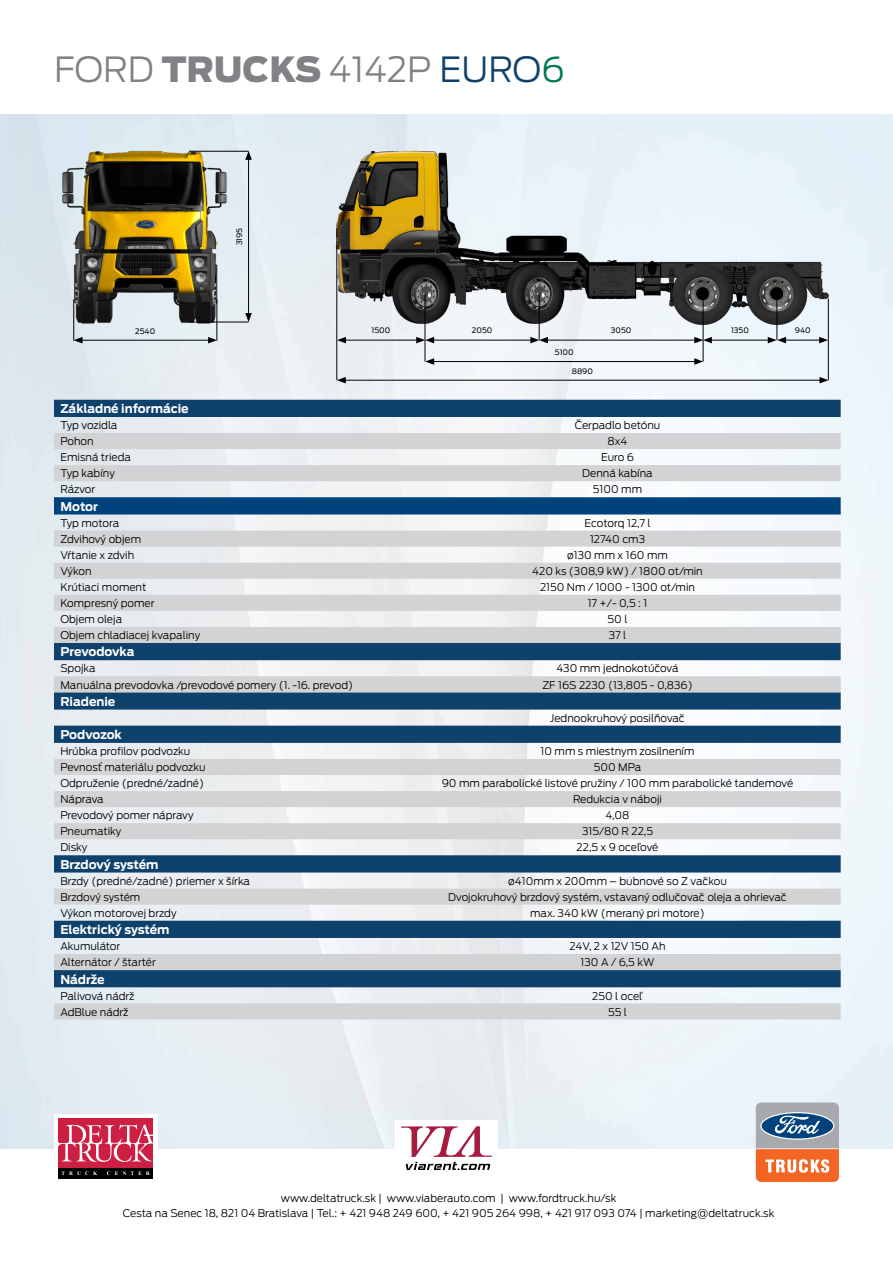
<style>
.page{position:relative;width:893px;height:1263px;background:#fff}
.page>*{position:absolute;margin:0;border:0;box-sizing:border-box;transform-origin:0 0}
.t1{font:300 34.5px "Ford Antenna";color:#808285}
.t2{font:700 12px "Ford Antenna";color:#fff}
.t3{font:300 10.5px/15px "Ford Antenna";color:#000;text-align:center}
.t4{font:300 10.5px "Ford Antenna";letter-spacing:-.02em;color:#000}
.t5{font:7.5px "Ford Antenna";color:#000}
.s1{font-weight:900}
.s2{color:#0e416b}
.s3{color:#007a52}
</style>
<div class="page">
<img style="left:0;top:115px;width:893px;height:1033px">
<svg style="left:54px;top:400px;width:787px;height:33px;fill:#0e416b"></svg>
<svg style="left:54px;top:433px;width:787px;height:586px"></svg>
<div style="left:54px;top:497px;width:787px;height:17px;background:#00427b"></div>
<img style="left:54px;top:136px;width:195px;height:193px">
<hr style="left:189px;top:151px;width:60px;height:1px;background:#000">
<hr style="left:73px;top:299px;width:1px;height:42px;background:#000">
<hr style="left:217px;top:299px;width:1px;height:42px;background:#000">
<hr style="left:189px;top:322px;width:60px;height:1px;background:#000">
<hr style="left:248px;top:157px;width:1px;height:158px;background:#000">
<svg style="left:245px;top:151px;width:7px;height:9px"></svg>
<svg style="left:245px;top:313px;width:7px;height:9px"></svg>
<hr style="left:80px;top:340px;width:131px;height:1px;background:#000">
<svg style="left:74px;top:337px;width:9px;height:6px"></svg>
<svg style="left:208px;top:337px;width:9px;height:6px"></svg>
<img style="left:329px;top:145px;width:504px;height:182px">
<hr style="left:337px;top:228px;width:1px;height:152px;background:#000">
<hr style="left:425px;top:293px;width:1px;height:68px;background:#000">
<hr style="left:703px;top:293px;width:1px;height:68px;background:#000">
<hr style="left:539px;top:293px;width:1px;height:47px;background:#000">
<hr style="left:777px;top:293px;width:1px;height:47px;background:#000">
<hr style="left:828px;top:299px;width:1px;height:81px;background:#000">
<hr style="left:432px;top:340px;width:101px;height:1px;background:#000">
<hr style="left:432px;top:361px;width:265px;height:1px;background:#000">
<svg style="left:425px;top:358px;width:9px;height:7px"></svg>
<svg style="left:694px;top:358px;width:9px;height:7px"></svg>
<hr style="left:545px;top:340px;width:152px;height:1px;background:#000">
<svg style="left:530px;top:337px;width:18px;height:6px"></svg>
<hr style="left:344px;top:340px;width:75px;height:1px;background:#000">
<svg style="left:337px;top:337px;width:9px;height:6px"></svg>
<svg style="left:416px;top:337px;width:18px;height:6px"></svg>
<hr style="left:343px;top:380px;width:479px;height:1px;background:#000">
<svg style="left:337px;top:377px;width:9px;height:6px"></svg>
<svg style="left:819px;top:377px;width:9px;height:6px"></svg>
<hr style="left:709px;top:340px;width:61px;height:1px;background:#000">
<svg style="left:694px;top:337px;width:18px;height:6px"></svg>
<hr style="left:784px;top:340px;width:38px;height:1px;background:#000">
<svg style="left:768px;top:337px;width:18px;height:6px"></svg>
<svg style="left:819px;top:337px;width:9px;height:6px"></svg>
<svg style="left:756px;top:1102px;width:83px;height:80px;background:#b28e82"></svg>
<div style="left:54px;top:1114px;width:103px;height:68px;background:#fff"></div>
<div style="left:58px;top:1118px;width:95px;height:50px;background:#cb1f44"></div>
<div style="left:58px;top:1168px;width:95px;height:10px;background:#000"></div>
<svg style="left:58px;top:1124px;width:95px;height:38px"></svg>
<svg style="left:62px;top:1171px;width:35px;height:4px"></svg>
<svg style="left:107px;top:1171px;width:43px;height:4px"></svg>
<div style="left:395px;top:1120px;width:102px;height:56px;background:#fff"></div>
<svg style="left:401px;top:1126px;width:91px;height:44px"></svg>
<h1 class="t1" style="left:54px;top:40px;width:513px">FORD <span class="s1">TRUCKS</span> 4142P <span class="s2">EURO</span><span class="s3">6</span></h1>
<p class="t5" style="left:233px;top:245px;width:19px;rotate:-90deg">3195</p>
<p class="t5" style="left:135px;top:325px;width:22px">2540</p>
<p class="t5" style="left:371px;top:324px;width:20px">1500</p>
<p class="t5" style="left:472px;top:324px;width:22px">2050</p>
<p class="t5" style="left:611px;top:324px;width:22px">3050</p>
<p class="t5" style="left:731px;top:324px;width:19px">1350</p>
<p class="t5" style="left:795px;top:324px;width:17px">940</p>
<p class="t5" style="left:555px;top:346px;width:20px">5100</p>
<p class="t5" style="left:572px;top:364px;width:23px">8890</p>
<p class="t2" style="left:60px;top:398px;width:130px">Základné informácie</p>
<p class="t3" style="left:60px;top:417px;width:59px">Typ vozidla</p>
<p class="t3" style="left:575px;top:417px;width:87px">Čerpadlo betónu</p>
<p class="t3" style="left:60px;top:433px;width:35px">Pohon</p>
<p class="t3" style="left:608px;top:433px;width:21px">8x4</p>
<p class="t3" style="left:60px;top:449px;width:72px">Emisná trieda</p>
<p class="t3" style="left:601px;top:449px;width:35px">Euro 6</p>
<p class="t3" style="left:60px;top:465px;width:56px">Typ kabíny</p>
<p class="t3" style="left:582px;top:465px;width:72px">Denná kabína</p>
<p class="t3" style="left:60px;top:481px;width:36px">Rázvor</p>
<p class="t3" style="left:593px;top:481px;width:51px">5100 mm</p>
<p class="t2" style="left:60px;top:495px;width:39px">Motor</p>
<p class="t3" style="left:60px;top:514px;width:60px">Typ motora</p>
<p class="t3" style="left:585px;top:514px;width:67px">Ecotorq 12,7 l</p>
<p class="t3" style="left:60px;top:530px;width:82px">Zdvihový objem</p>
<p class="t3" style="left:590px;top:530px;width:57px">12740 cm3</p>
<p class="t3" style="left:60px;top:546px;width:75px">Vŕtanie x zdvih</p>
<p class="t3" style="left:567px;top:546px;width:102px">ø130 mm x 160 mm</p>
<p class="t3" style="left:60px;top:562px;width:33px">Výkon</p>
<p class="t3" style="left:532px;top:562px;width:172px">420 ks (308,9 kW) / 1800 ot/min</p>
<p class="t3" style="left:60px;top:578px;width:88px">Krútiaci moment</p>
<p class="t3" style="left:540px;top:578px;width:156px">2150 Nm / 1000 - 1300 ot/min</p>
<p class="t3" style="left:60px;top:594px;width:96px">Kompresný pomer</p>
<p class="t3" style="left:588px;top:594px;width:61px">17 +/- 0,5 : 1</p>
<p class="t3" style="left:60px;top:610px;width:63px">Objem oleja</p>
<p class="t3" style="left:608px;top:610px;width:21px">50 l</p>
<p class="t3" style="left:60px;top:627px;width:141px">Objem chladiacej kvapaliny</p>
<p class="t3" style="left:609px;top:627px;width:19px">37 l</p>
<p class="t2" style="left:60px;top:641px;width:76px">Prevodovka</p>
<p class="t3" style="left:60px;top:660px;width:37px">Spojka</p>
<p class="t3" style="left:556px;top:660px;width:124px">430 mm jednokotúčová</p>
<p class="t3" style="left:60px;top:676px;width:294px">Manuálna prevodovka /prevodové pomery (1. -16. prevod)</p>
<p class="t3" style="left:542px;top:676px;width:152px">ZF 16S 2230 (13,805 - 0,836)</p>
<p class="t2" style="left:60px;top:690px;width:56px">Riadenie</p>
<p class="t3" style="left:550px;top:709px;width:136px">Jednookruhový posilňovač</p>
<p class="t2" style="left:60px;top:724px;width:63px">Podvozok</p>
<p class="t3" style="left:60px;top:742px;width:131px">Hrúbka profilov podvozku</p>
<p class="t3" style="left:541px;top:742px;width:155px">10 mm s miestnym zosilnením</p>
<p class="t3" style="left:60px;top:759px;width:147px">Pevnosť materiálu podvozku</p>
<p class="t3" style="left:594px;top:759px;width:49px">500 MPa</p>
<p class="t3" style="left:60px;top:775px;width:145px">Odpruženie (predné/zadné)</p>
<p class="t3" style="left:442px;top:775px;width:353px">90 mm parabolické listové pružiny / 100 mm parabolické tandemové</p>
<p class="t3" style="left:60px;top:791px;width:45px">Náprava</p>
<p class="t3" style="left:573px;top:791px;width:90px">Redukcia v náboji</p>
<p class="t3" style="left:60px;top:807px;width:135px">Prevodový pomer nápravy</p>
<p class="t3" style="left:605px;top:807px;width:26px">4,08</p>
<p class="t3" style="left:60px;top:823px;width:63px">Pneumatiky</p>
<p class="t3" style="left:582px;top:823px;width:73px">315/80 R 22,5</p>
<p class="t3" style="left:60px;top:839px;width:29px">Disky</p>
<p class="t4" style="left:577px;top:839px;width:83px">22,5 x 9 oceľové</p>
<p class="t2" style="left:60px;top:853px;width:100px">Brzdový systém</p>
<p class="t3" style="left:60px;top:872px;width:191px">Brzdy (predné/zadné) priemer x šírka</p>
<p class="t3" style="left:508px;top:872px;width:220px">ø410mm x 200mm – bubnové so Z vačkou</p>
<p class="t3" style="left:60px;top:888px;width:81px">Brzdový systém</p>
<p class="t3" style="left:448px;top:888px;width:340px">Dvojokruhový brzdový systém, vstavaný odlučovač oleja a ohrievač</p>
<p class="t3" style="left:60px;top:904px;width:118px">Výkon motorovej brzdy</p>
<p class="t3" style="left:530px;top:904px;width:176px">max. 340 kW (meraný pri motore)</p>
<p class="t2" style="left:60px;top:919px;width:111px">Elektrický systém</p>
<p class="t3" style="left:60px;top:938px;width:61px">Akumulátor</p>
<p class="t3" style="left:569px;top:938px;width:98px">24V, 2 x 12V 150 Ah</p>
<p class="t3" style="left:60px;top:954px;width:97px">Alternátor / štartér</p>
<p class="t3" style="left:581px;top:954px;width:75px">130 A / 6,5 kW</p>
<p class="t2" style="left:60px;top:968px;width:46px">Nádrže</p>
<p class="t3" style="left:60px;top:987px;width:76px">Palivová nádrž</p>
<p class="t3" style="left:592px;top:987px;width:52px">250 l oceľ</p>
<p class="t3" style="left:60px;top:1003px;width:70px">AdBlue nádrž</p>
<p class="t3" style="left:608px;top:1003px;width:20px">55 l</p>
<p class="t3" style="left:123px;top:1190px;width:653px">www.deltatruck.sk | www.viaberauto.com | www.fordtruck.hu/sk<br>Cesta na Senec 18, 821 04 Bratislava | Tel.: + 421 948 249 600, + 421 905 264 998, + 421 917 093 074 | marketing@deltatruck.sk</p>
</div>
